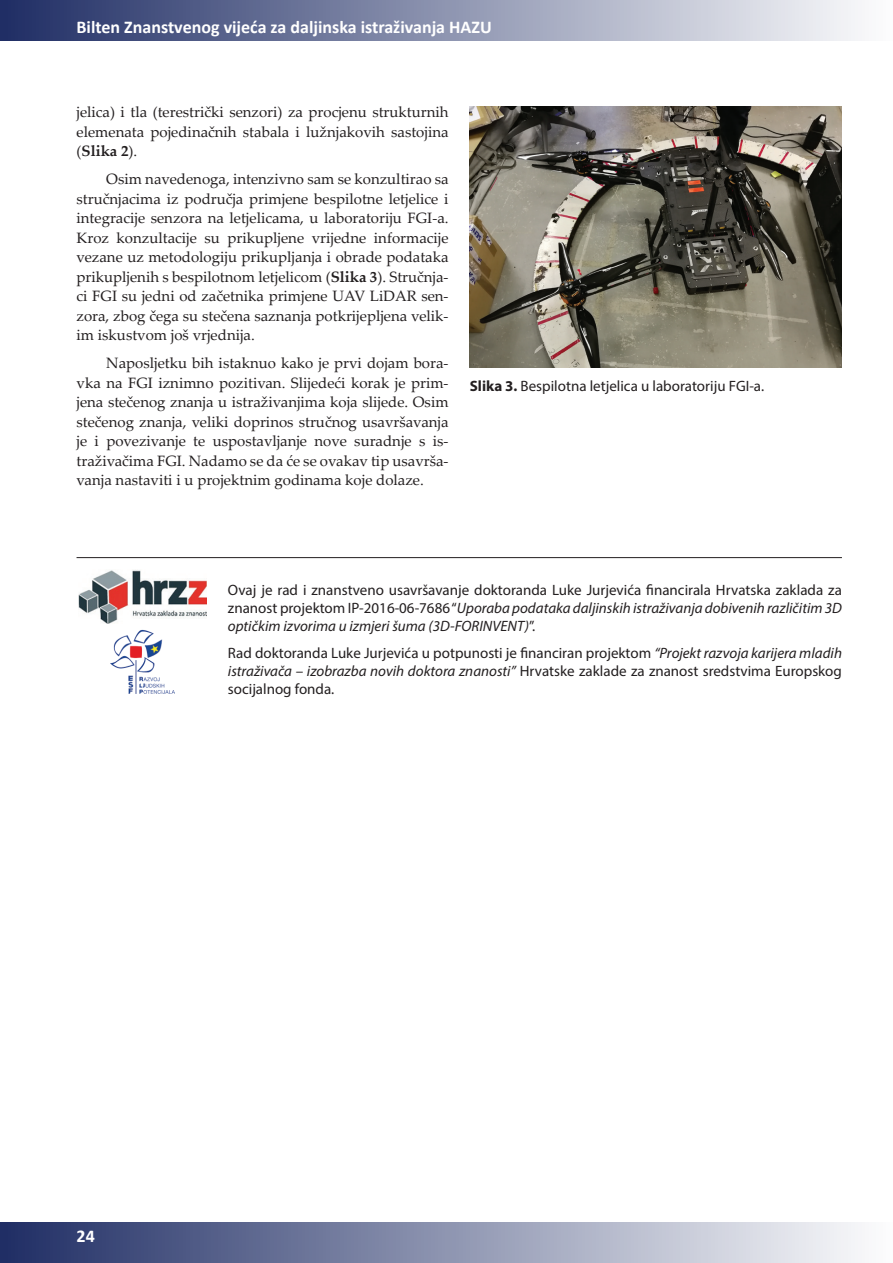
<style>
.page{position:relative;width:893px;height:1263px;background:#fff}
.page>*{position:absolute;margin:0;border:0;box-sizing:border-box;transform-origin:0 0}
.t1{font:700 18px "Calibri";color:#fff}
.t2{font:15px/19.5px "Palatino Linotype";color:#231f20;text-align:justify}
.t3{font:15px/18px "Myriad Pro";color:#231f20;text-align:justify}
.s1{font-weight:700}
.s2{font-style:italic}
</style>
<div class="page">
<div style="left:0;top:1222px;width:893px;height:41px;background:linear-gradient(to right,#1f2d64,#fdfdfd)"></div>
<div style="left:0;top:0;width:893px;height:40px;background:linear-gradient(to right,#1f2d64,#fdfdfd)"></div>
<img style="left:470px;top:106px;width:372px;height:261px">
<img style="left:79px;top:570px;width:127px;height:53px">
<img style="left:111px;top:629px;width:63px;height:64px">
<hr style="left:77px;top:557px;width:765px;height:1px;background:#231f20">
<p class="t1" style="left:77px;top:14px;width:417px">Bilten Znanstvenog vijeća za daljinska istraživanja HAZU</p>
<p class="t2" style="left:77px;top:102px;width:374px">jelica) i tla (terestrički senzori) za procjenu strukturnih elemenata pojedinačnih stabala i lužnjakovih sastojina (<span class="s1">Slika 2</span>).</p>
<p class="t2" style="left:77px;top:169px;width:374px;text-indent:30px">Osim navedenoga, intenzivno sam se konzultirao sa stručnjacima iz područja primjene bespilotne letjelice i integracije senzora na letjelicama, u laboratoriju FGI-a.<br>Kroz konzultacije su prikupljene vrijedne informacije vezane uz metodologiju prikupljanja i obrade podataka prikupljenih s bespilotnom letjelicom (<span class="s1">Slika 3</span>). Stručnja&shy;ci FGI su jedni od začetnika primjene UAV LiDAR sen&shy;zora, zbog čega su stečena saznanja potkrijepljena velik&shy;im iskustvom još vrjednija.</p>
<p class="t2" style="left:77px;top:353px;width:374px;text-indent:30px">Naposljetku bih istaknuo kako je prvi dojam bora&shy;vka na FGI iznimno pozitivan. Slijedeći korak je prim&shy;jena stečenog znanja u istraživanjima koja slijede. Osim stečenog znanja, veliki doprinos stručnog usavršavanja je i povezivanje te uspostavljanje nove suradnje s is&shy;traživačima FGI. Nadamo se da će se ovakav tip usavrša&shy;vanja nastaviti i u projektnim godinama koje dolaze.</p>
<p class="t3" style="left:470px;top:376px;width:296px"><span class="s1">Slika 3.</span> Bespilotna letjelica u laboratoriju FGI-a.</p>
<p class="t3" style="left:228px;top:581px;width:615px">Ovaj je rad i znanstveno usavršavanje doktoranda Luke Jurjevića financirala Hrvatska zaklada za znanost projektom IP-2016-06-7686 “<span class="s2">Uporaba podataka daljinskih istraživanja dobivenih različitim 3D optičkim izvorima u izmjeri šuma (3D-FORINVENT)</span>”.</p>
<p class="t3" style="left:228px;top:644px;width:616px">Rad doktoranda Luke Jurjevića u potpunosti je financiran projektom <span class="s2">“Projekt razvoja karijera mladih istraživača – izobrazba novih doktora znanosti”</span> Hrvatske zaklade za znanost sredstvima Europskog socijalnog fonda.</p>
<p class="t1" style="left:77px;top:1223px;width:20px">24</p>
</div>
